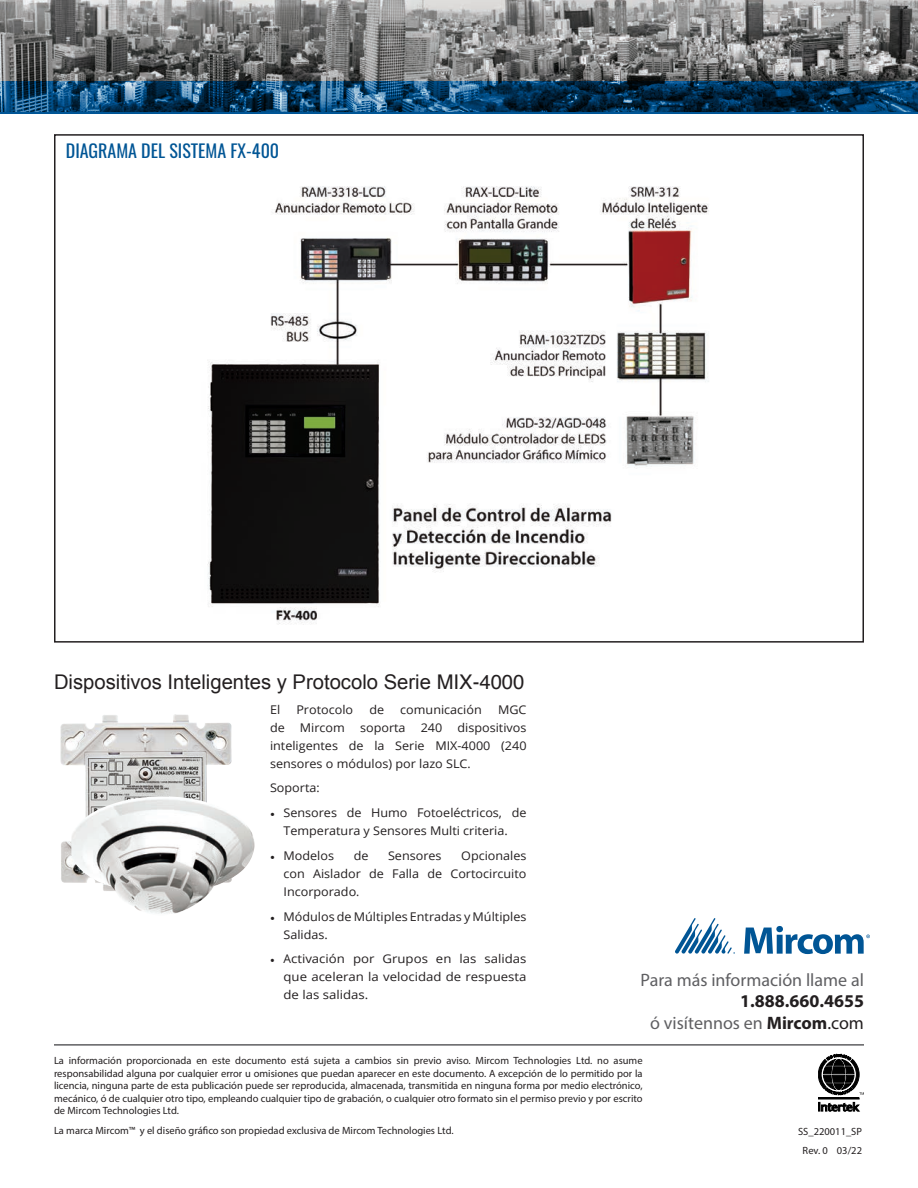
<style>
.page{position:relative;width:918px;height:1188px;background:#fff}
.page>*{position:absolute;margin:0;border:0;box-sizing:border-box;transform-origin:0 0}
.t1{font:20.25px "Arial";color:#231f20}
.t2{font:18px "Myriad Pro";color:#5f5f62}
.t3{font:18px "Oswald";color:#005595}
.t4{font:700 18px "Myriad Pro";color:#231f20}
.t5{font:12px/18px "Open Sans";color:#231f20;text-align:justify;scale:1.05 1}
.t6{font:12px/18px "Open Sans";color:#231f20;text-align:justify}
.t7{font:10.5px/12.6px "Myriad Pro";color:#231f20;text-align:justify}
.s1{font-family:"Helvetica"}
.s2{font-family:"Minion Pro"}
.s3{font-weight:700;color:#231f20}
.s4{color:#231f20}
</style>
<div class="page">
<img style="left:207px;top:186px;width:502px;height:439px">
<img style="left:0;top:0;width:918px;height:81px">
<svg style="left:0;top:81px;width:918px;height:32px;background:#0d3f64"></svg>
<svg style="left:818px;top:1102px;width:41px;height:9px"></svg>
<div style="left:818px;top:1098px;width:41px;height:1px;border:1px solid #000"></div>
<svg style="left:818px;top:1054px;width:46px;height:41px"></svg>
<hr style="left:54px;top:1044px;width:810px;height:2px;background:#5f5f62">
<svg style="left:675px;top:918px;width:60px;height:36px"></svg>
<svg style="left:744px;top:926px;width:126px;height:28px"></svg>
<img style="left:60px;top:714px;width:172px;height:169px">
<img style="left:71px;top:796px;width:184px;height:118px">
<p class="t3" style="left:66px;top:134px;width:215px">DIAGRAMA DEL SISTEMA FX-400</p>
<p class="t1" style="left:54px;top:669px;width:472px">Dispositivos Inteligentes y Protocolo Serie <span class="s1">MIX-4000</span></p>
<p class="t5" style="left:270px;top:700px;width:11px">El</p>
<p class="t5" style="left:296px;top:700px;width:56px">Protocolo</p>
<p class="t5" style="left:369px;top:700px;width:16px">de</p>
<p class="t5" style="left:400px;top:700px;width:79px">comunicación</p>
<p class="t5" style="left:498px;top:700px;width:29px">MGC</p>
<p class="t5" style="left:270px;top:718px;width:16px">de</p>
<p class="t5" style="left:300px;top:718px;width:44px">Mircom</p>
<p class="t5" style="left:360px;top:718px;width:45px">soporta</p>
<p class="t5" style="left:421px;top:718px;width:22px">240</p>
<p class="t5" style="left:270px;top:718px;width:246px;text-indent:187px">dispositivos inteligentes de la Serie MIX-4000 (240 sensores o módulos) por lazo SLC.</p>
<p class="t5" style="left:270px;top:779px;width:49px">Soporta:</p>
<p class="t5" style="left:270px;top:804px;width:246px;text-align:center"><span class="s2">•</span> Sensores de Humo Fotoeléctricos, de<br>Temperatura y Sensores Multi criteria.</p>
<p class="t5" style="left:270px;top:846px;width:63px"><span class="s2">•</span> Modelos</p>
<p class="t5" style="left:354px;top:846px;width:16px">de</p>
<p class="t5" style="left:388px;top:846px;width:53px">Sensores</p>
<p class="t5" style="left:284px;top:846px;width:233px;text-indent:178px">Opcionales con Aislador de Falla de Cortocircuito Incorporado.</p>
<p class="t5" style="left:284px;top:907px;width:233px;text-indent:-14px"><span class="s2">•</span> Módulos de Múltiples Entradas y Múltiples<br>Salidas.</p>
<p class="t6" style="left:284px;top:950px;width:245px;text-indent:-14px"><span class="s2">•</span> Activación por Grupos en las salidas que aceleran la velocidad de respuesta de las salidas.</p>
<p class="t2" style="left:641px;top:969px;width:225px">Para más información llame al</p>
<p class="t4" style="left:740px;top:989px;width:125px">1.888.660.4655</p>
<p class="t2" style="left:650px;top:1012px;width:215px">ó visítennos en <span class="s3">Mircom</span><span class="s4">.com</span></p>
<p class="t7" style="left:54px;top:1054px;width:590px">La información proporcionada en este documento está sujeta a cambios sin previo aviso. Mircom Technologies Ltd. no asume responsabilidad alguna por cualquier error u omisiones que puedan aparecer en este documento. A excepción de lo permitido por la licencia, ninguna parte de esta publicación puede ser reproducida, almacenada, transmitida en ninguna forma por medio electrónico, mecánico, ó de cualquier otro tipo, empleando cualquier tipo de grabación, o cualquier otro formato sin el permiso previo y por escrito de Mircom Technologies Ltd.</p>
<p class="t7" style="left:54px;top:1124px;width:401px">La marca Mircom™ y el diseño gráfico son propiedad exclusiva de Mircom Technologies Ltd.</p>
<p class="t7" style="left:798px;top:1125px;width:65px">SS_220011_SP</p>
<p class="t7" style="left:803px;top:1144px;width:61px">Rev. 0 03/22</p>
</div>
